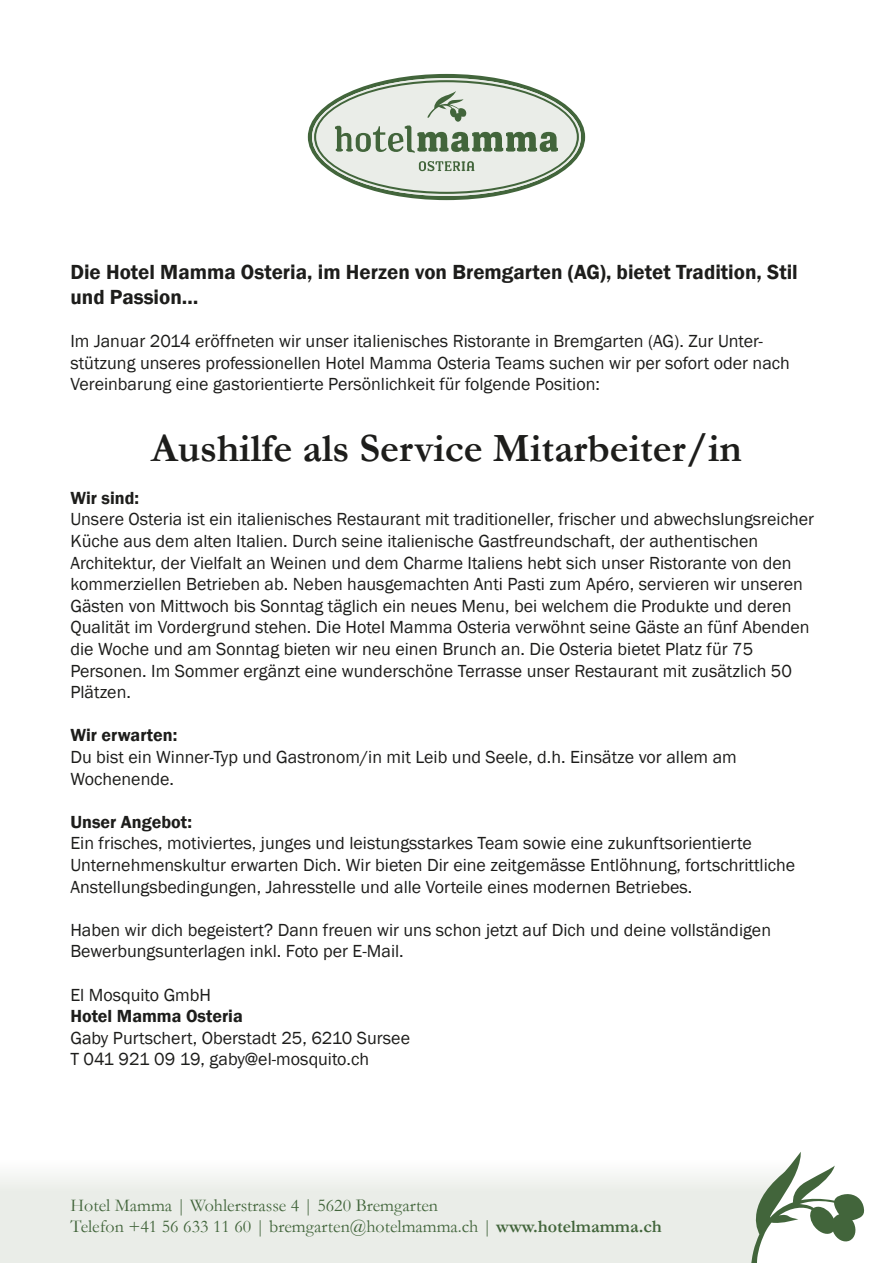
<style>
.page{position:relative;width:893px;height:1263px;background:#fff}
.page>*{position:absolute;margin:0;border:0;box-sizing:border-box;transform-origin:0 0}
.t1{font:700 40.5px "Garamond";color:#1d1d1b}
.t2{font:600 21px/25.2px "Franklin Gothic";color:#1d1d1b}
.t3{font:18px/21.6px "Franklin Gothic";color:#1d1d1b}
.t4{font:18px/21.6px "Garamond";color:#42653b}
.t5{font:600 18px "Franklin Gothic";color:#1d1d1b}
.s1{font-weight:700}
</style>
<div class="page">
<svg style="left:308px;top:74px;width:277px;height:126px"></svg>
<div style="left:0;top:1174px;width:743px;height:89px;background:#eaede8"></div>
<svg style="left:743px;top:1152px;width:122px;height:111px"></svg>
<p class="t2" style="left:70px;top:259px;width:729px">Die Hotel Mamma Osteria, im Herzen von Bremgarten (AG), bietet Tradition, Stil und Passion…</p>
<p class="t3" style="left:70px;top:331px;width:721px">Im Januar 2014 eröffneten wir unser italienisches Ristorante in Bremgarten (AG). Zur Unter&shy;stützung unseres professionellen Hotel Mamma Osteria Teams suchen wir per sofort oder nach<br>Vereinbarung eine gastorientierte Persönlichkeit für folgende Position:</p>
<h1 class="t1" style="left:151px;top:420px;width:592px">Aushilfe als Service Mitarbeiter/in</h1>
<p class="t5" style="left:70px;top:487px;width:70px">Wir sind:</p>
<p class="t3" style="left:70px;top:509px;width:745px">Unsere Osteria ist ein italienisches Restaurant mit traditioneller, frischer und abwechslungsreicher Küche aus dem alten Italien. Durch seine italienische Gastfreundschaft, der authentischen Architektur, der Vielfalt an Weinen und dem Charme Italiens hebt sich unser Ristorante von den kommerziellen Betrieben ab. Neben hausgemachten Anti Pasti zum Apéro, servieren wir unseren Gästen von Mittwoch bis Sonntag täglich ein neues Menu, bei welchem die Produkte und deren Qualität im Vordergrund stehen. Die Hotel Mamma Osteria verwöhnt seine Gäste an fünf Abenden die Woche und am Sonntag bieten wir neu einen Brunch an. Die Osteria bietet Platz für 75<br>Personen. Im Sommer ergänzt eine wunderschöne Terrasse unser Restaurant mit zusätzlich 50<br>Plätzen.</p>
<p class="t5" style="left:70px;top:724px;width:108px">Wir erwarten:</p>
<p class="t3" style="left:70px;top:747px;width:668px">Du bist ein Winner-Typ und Gastronom/in mit Leib und Seele, d.h. Einsätze vor allem am<br>Wochenende.</p>
<p class="t5" style="left:70px;top:811px;width:123px">Unser Angebot:</p>
<p class="t3" style="left:70px;top:833px;width:726px">Ein frisches, motiviertes, junges und leistungsstarkes Team sowie eine zukunftsorientierte<br>Unternehmenskultur erwarten Dich. Wir bieten Dir eine zeitgemässe Entlöhnung, fortschrittliche<br>Anstellungsbedingungen, Jahresstelle und alle Vorteile eines modernen Betriebes.</p>
<p class="t3" style="left:70px;top:919px;width:702px">Haben wir dich begeistert? Dann freuen wir uns schon jetzt auf Dich und deine vollständigen<br>Bewerbungsunterlagen inkl. Foto per E-Mail.</p>
<p class="t3" style="left:70px;top:984px;width:142px">El Mosquito GmbH</p>
<p class="t5" style="left:70px;top:1005px;width:174px">Hotel Mamma Osteria</p>
<p class="t3" style="left:70px;top:1027px;width:341px">Gaby Purtschert, Oberstadt 25, 6210 Sursee<br>T 041 921 09 19, gaby@el-mosquito.ch</p>
<p class="t4" style="left:71px;top:1193px;width:593px">Hotel Mamma | Wohlerstrasse 4 | 5620 Bremgarten<br>Telefon +41 56 633 11 60 | bremgarten@hotelmamma.ch | <span class="s1">www.hotelmamma.ch</span></p>
</div>
